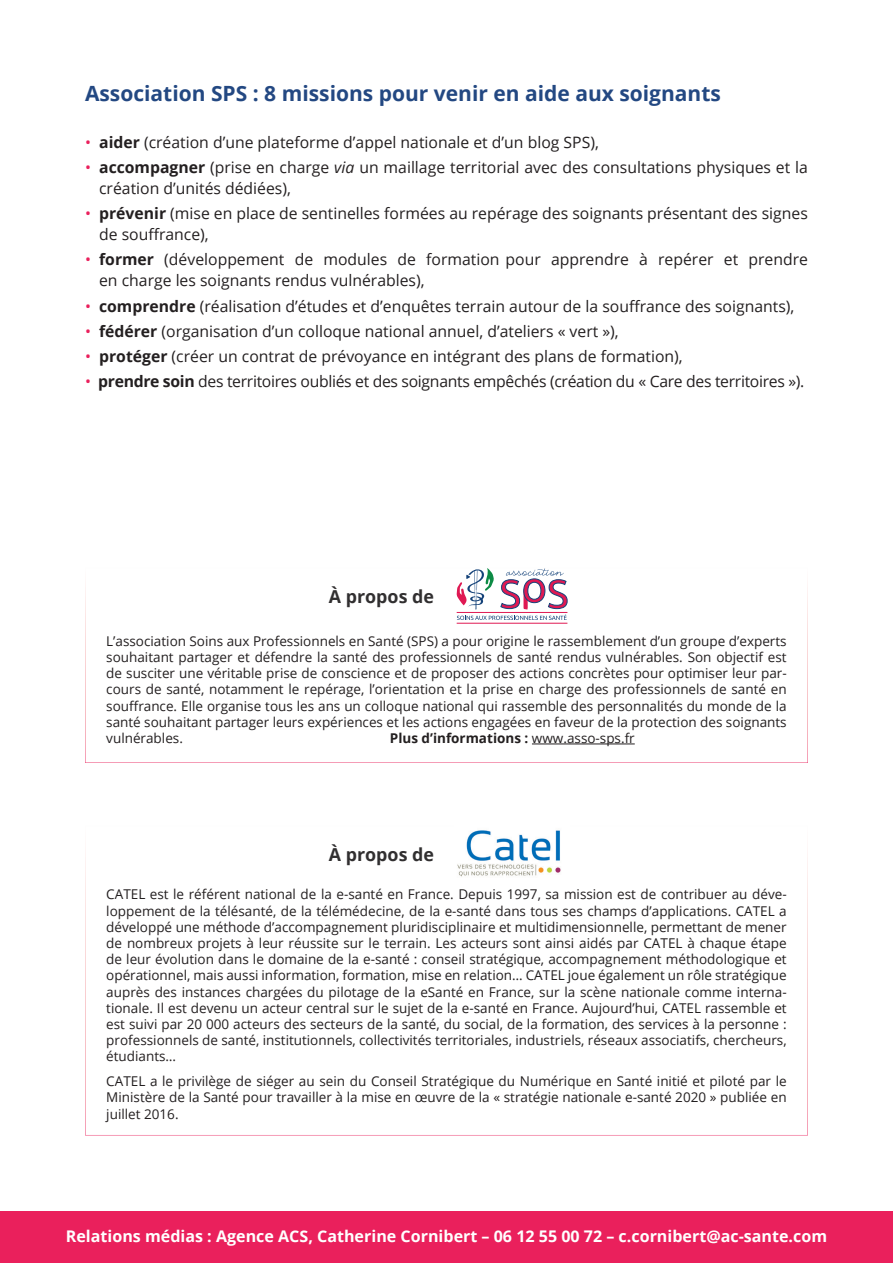
<style>
.page{position:relative;width:893px;height:1263px;background:#fff}
.page>*{position:absolute;margin:0;border:0;box-sizing:border-box;transform-origin:0 0}
.t1{font:700 21px "Open Sans";color:#234882}
.t2{font:700 17.85px "Open Sans";color:#312f30}
.t3{font:700 16.05px "Open Sans";color:#fff}
.t4{font:15.75px/21px "Open Sans";color:#231f20}
.t5{font:15.75px "Open Sans";letter-spacing:-.02em;color:#231f20}
.t6{font:13.5px/16.2px "Open Sans";color:#231f20;text-align:justify}
.t7{font:700 13.5px "Open Sans";color:#231f20}
.s1{color:#ea205c}
.s2{font-weight:700}
.s3{font-style:italic}
.s4{font-weight:400}
</style>
<div class="page">
<div style="left:0;top:1212px;width:893px;height:51px;background:#ea205c"></div>
<svg style="left:85px;top:586px;width:723px;height:177px"></svg>
<hr style="left:532px;top:744px;width:103px;height:1px;background:#231f20">
<hr style="left:457px;top:623px;width:110px;height:1px;background:#df1953">
<svg style="left:457px;top:568px;width:111px;height:52px"></svg>
<img style="left:457px;top:830px;width:104px;height:47px">
<h1 class="t1" style="left:85px;top:79px;width:637px">Association SPS : 8 missions pour venir en aide aux soignants</h1>
<p class="t4" style="left:85px;top:131px;width:515px"><span class="s1">•</span> <span class="s2">aider</span> (création d’une plateforme d’appel nationale et d’un blog SPS),</p>
<p class="t4" style="left:99px;top:156px;width:710px;text-indent:-14px"><span class="s1">•</span> <span class="s2">accompagner</span> (prise en charge <span class="s3">via</span> un maillage territorial avec des consultations physiques et la création d’unités dédiées),</p>
<p class="t4" style="left:99px;top:202px;width:710px;text-indent:-14px"><span class="s1">•</span> <span class="s2">prévenir</span> (mise en place de sentinelles formées au repérage des soignants présentant des signes de souffrance),</p>
<p class="t4" style="left:99px;top:249px;width:710px;text-indent:-14px"><span class="s1">•</span> <span class="s2">former</span> (développement de modules de formation pour apprendre à repérer et prendre en charge les soignants rendus vulnérables),</p>
<p class="t4" style="left:85px;top:295px;width:711px"><span class="s1">•</span> <span class="s2">comprendre</span> (réalisation d’études et d’enquêtes terrain autour de la souffrance des soignants),</p>
<p class="t4" style="left:85px;top:320px;width:535px"><span class="s1">•</span> <span class="s2">fédérer</span> (organisation d’un colloque national annuel, d’ateliers « vert »),</p>
<p class="t4" style="left:85px;top:345px;width:599px"><span class="s1">•</span> <span class="s2">protéger</span> (créer un contrat de prévoyance en intégrant des plans de formation),</p>
<p class="t5" style="left:85px;top:371px;width:721px"><span class="s1">•</span> <span class="s2">prendre soin</span> des territoires oubliés et des soignants empêchés (création du « Care des territoires »).</p>
<h2 class="t2" style="left:329px;top:584px;width:107px">À propos de</h2>
<p class="t6" style="left:106px;top:632px;width:682px">L’association Soins aux Professionnels en Santé (SPS) a pour origine le rassemblement d’un groupe d’experts souhaitant partager et défendre la santé des professionnels de santé rendus vulnérables. Son objectif est de susciter une véritable prise de conscience et de proposer des actions concrètes pour optimiser leur par&shy;cours de santé, notamment le repérage, l’orientation et la prise en charge des professionnels de santé en souffrance. Elle organise tous les ans un colloque national qui rassemble des personnalités du monde de la santé souhaitant partager leurs expériences et les actions engagées en faveur de la protection des soignants vulnérables.</p>
<p class="t7" style="left:390px;top:728px;width:246px">Plus d’informations : <span class="s4">www.asso-sps.fr</span></p>
<h2 class="t2" style="left:329px;top:842px;width:107px">À propos de</h2>
<p class="t6" style="left:106px;top:886px;width:682px">CATEL est le référent national de la e-santé en France. Depuis 1997, sa mission est de contribuer au déve&shy;loppement de la télésanté, de la télémédecine, de la e-santé dans tous ses champs d’applications. CATEL a développé une méthode d’accompagnement pluridisciplinaire et multidimensionnelle, permettant de mener de nombreux projets à leur réussite sur le terrain. Les acteurs sont ainsi aidés par CATEL à chaque étape de leur évolution dans le domaine de la e-santé : conseil stratégique, accompagnement méthodologique et opérationnel, mais aussi information, formation, mise en relation… CATEL joue également un rôle stratégique auprès des instances chargées du pilotage de la eSanté en France, sur la scène nationale comme interna&shy;tionale. Il est devenu un acteur central sur le sujet de la e-santé en France. Aujourd’hui, CATEL rassemble et est suivi par 20 000 acteurs des secteurs de la santé, du social, de la formation, des services à la personne : professionnels de santé, institutionnels, collectivités territoriales, industriels, réseaux associatifs, chercheurs, étudiants…</p>
<p class="t6" style="left:106px;top:1073px;width:682px">CATEL a le privilège de siéger au sein du Conseil Stratégique du Numérique en Santé initié et piloté par le Ministère de la Santé pour travailler à la mise en œuvre de la « stratégie nationale e-santé 2020 » publiée en juillet 2016.</p>
<p class="t3" style="left:66px;top:1224px;width:763px">Relations médias : Agence ACS, Catherine Cornibert – 06 12 55 00 72 – c.cornibert@ac-sante.com</p>
</div>
